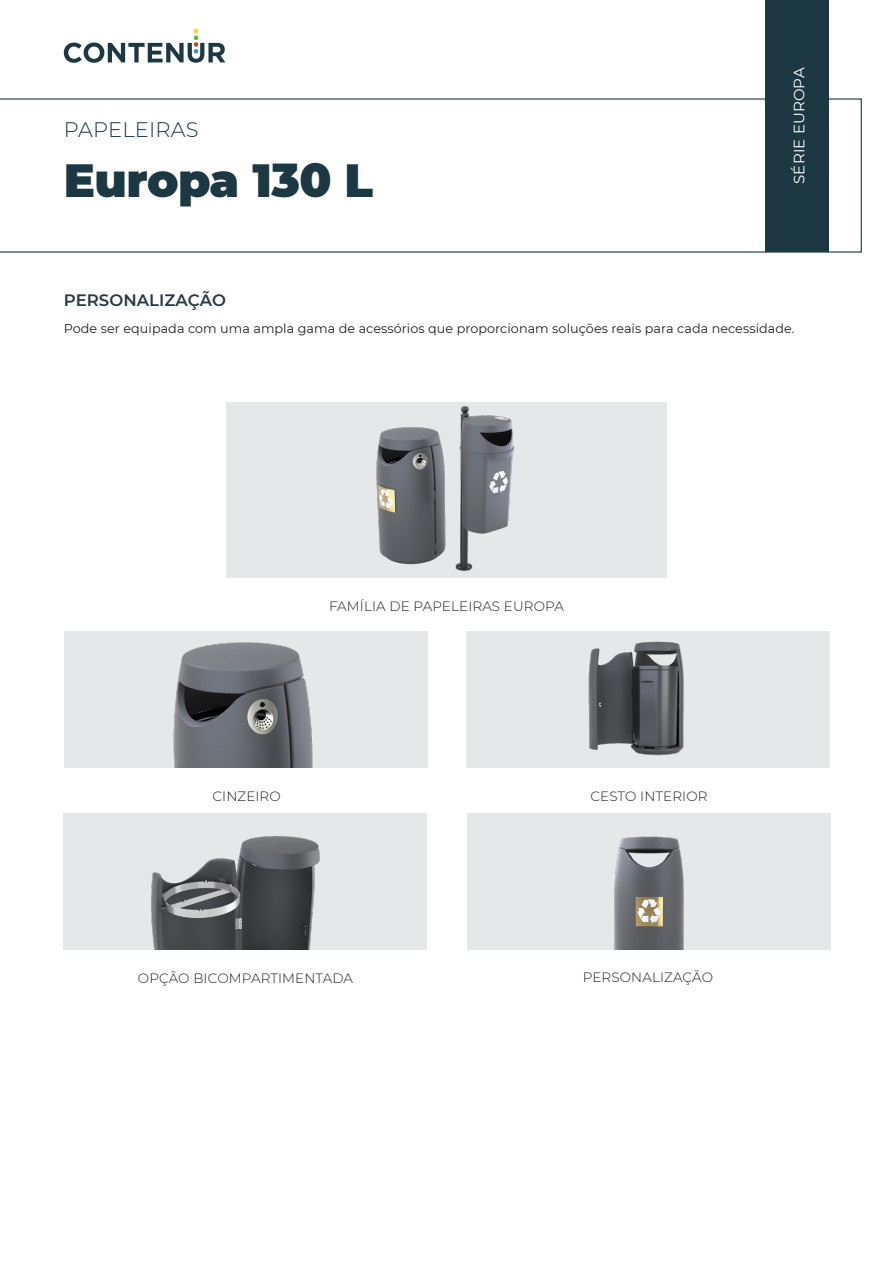
<style>
.page{position:relative;width:893px;height:1263px;background:#fff}
.page>*{position:absolute;margin:0;border:0;box-sizing:border-box;transform-origin:0 0}
.t1{font:900 46.5px "Montserrat";letter-spacing:-.01em;color:#1b3843}
.t2{font:300 21px "Montserrat";letter-spacing:.01em;color:#1b3843}
._02_TEX_GENERAL{font:600 16.5px "Montserrat";letter-spacing:.005em;color:#273a44}
.t3{font:15px "Montserrat";letter-spacing:.01em;color:#fff}
.t4{font:300 13.5px "Montserrat";letter-spacing:.01em;color:#231f20}
._02_TEX_GENERAL-2{font:12.75px "Montserrat";letter-spacing:.005em;color:#231f20}
</style>
<div class="page">
<svg style="left:64px;top:29px;width:161px;height:34px"></svg>
<svg style="left:0;top:98px;width:862px;height:155px"></svg>
<div style="left:765px;top:0;width:64px;height:252px;background:#1b3843"></div>
<div style="left:64px;top:813px;width:363px;height:136px;background:#e6e7e9"></div>
<img style="left:151px;top:836px;width:169px;height:113px">
<img style="left:467px;top:631px;width:363px;height:136px">
<div style="left:65px;top:631px;width:363px;height:136px;background:#e6e7e9"></div>
<img style="left:173px;top:642px;width:140px;height:125px">
<img style="left:468px;top:815px;width:363px;height:134px">
<div style="left:226px;top:402px;width:440px;height:175px;background:#e6e7e9"></div>
<img style="left:376px;top:406px;width:138px;height:165px">
<h2 class="t2" style="left:64px;top:116px;width:136px">PAPELEIRAS</h2>
<h1 class="t1" style="left:64px;top:146px;width:311px">Europa 130 L</h1>
<p class="t3" style="left:789px;top:184px;width:118px;rotate:-90deg">SÉRIE EUROPA</p>
<p class="_02_TEX_GENERAL" style="left:64px;top:288px;width:164px">PERSONALIZAÇÃO</p>
<p class="_02_TEX_GENERAL-2" style="left:64px;top:320px;width:732px">Pode ser equipada com uma ampla gama de acessórios que proporcionam soluções reais para cada necessidade.</p>
<p class="t4" style="left:329px;top:597px;width:236px">FAMÍLIA DE PAPELEIRAS EUROPA</p>
<p class="t4" style="left:212px;top:787px;width:70px">CINZEIRO</p>
<p class="t4" style="left:590px;top:786px;width:119px">CESTO INTERIOR</p>
<p class="t4" style="left:138px;top:969px;width:217px">OPÇÃO BICOMPARTIMENTADA</p>
<p class="t4" style="left:583px;top:968px;width:132px">PERSONALIZAÇÃO</p>
</div>
